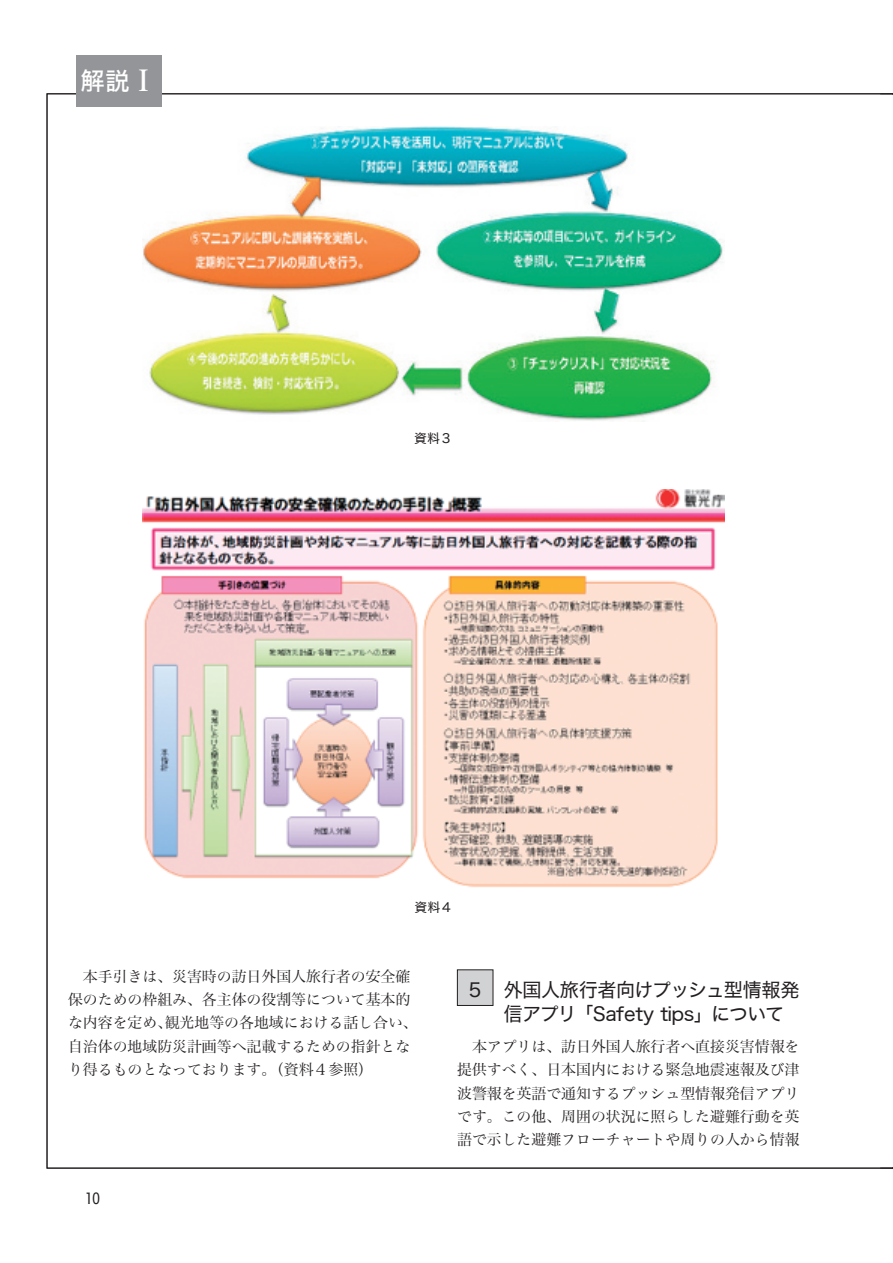
<style>
.page{position:relative;width:893px;height:1263px;background:#fff}
.page>*{position:absolute;margin:0;border:0;box-sizing:border-box;transform-origin:0 0}
.t1{font:24.45px "Hiragino Kaku W5 90 ms RKSJ H";color:#fff}
.t2{font:19.2px/24.5px "Hiragino Kaku W4 90 ms RKSJ H";letter-spacing:-.05em;color:#231f20}
.t3{font:14.85px/23.4px "Hiragino Min W3 90 ms RKSJ H";color:#231f20}
.t4{font:14.85px "Hiragino Kaku W4 90 ms RKSJ H";color:#231f20}
.t5{font:12.75px "Hiragino Kaku W4 90 ms RKSJ H";color:#231f20}
.s1{font-family:"Hiragino Min W5 90 ms RKSJ H";font-size:28.05px}
.s2{font-family:"Hiragino Kaku W4 90 msp RKSJ H"}
</style>
<div class="page">
<div style="left:77px;top:55px;width:85px;height:51px;background:#939598"></div>
<div style="left:457px;top:970px;width:36px;height:35px;background:#d1d2d4"></div>
<div style="left:457px;top:969px;width:36px;height:37px;border:1px solid #231f20"></div>
<img style="left:143px;top:489px;width:582px;height:399px">
<img style="left:143px;top:126px;width:582px;height:296px">
<p class="t1" style="left:81px;top:68px;width:78px">解説<span class="s1">Ⅰ</span></p>
<p class="t5" style="left:414px;top:431px;width:40px">資料３</p>
<p class="t5" style="left:415px;top:901px;width:40px">資料４</p>
<p class="t3" style="left:68px;top:965px;width:351px">　本手引きは、災害時の訪日外国人旅行者の安全確保のための枠組み、各主体の役割等について基本的な内容を定め、観光地等の各地域における話し合い、自治体の地域防災計画等へ記載するための指針となり得るものとなっております。（資料４参照）</p>
<p class="t2" style="left:504px;top:978px;width:297px;text-indent:-38px">５　外国人旅行者向けプッシュ型情報発信アプリ「<span class="s2">Safety tips</span>」について</p>
<p class="t3" style="left:457px;top:1035px;width:344px;text-align:justify">　本アプリは、訪日外国人旅行者へ直接災害情報を提供すべく、日本国内における緊急地震速報及び津波警報を英語で通知するプッシュ型情報発信アプリです。この他、周囲の状況に照らした避難行動を英語で示した避難フローチャートや周りの人から情報</p>
<p class="t4" style="left:85px;top:1191px;width:16px">10</p>
</div>
